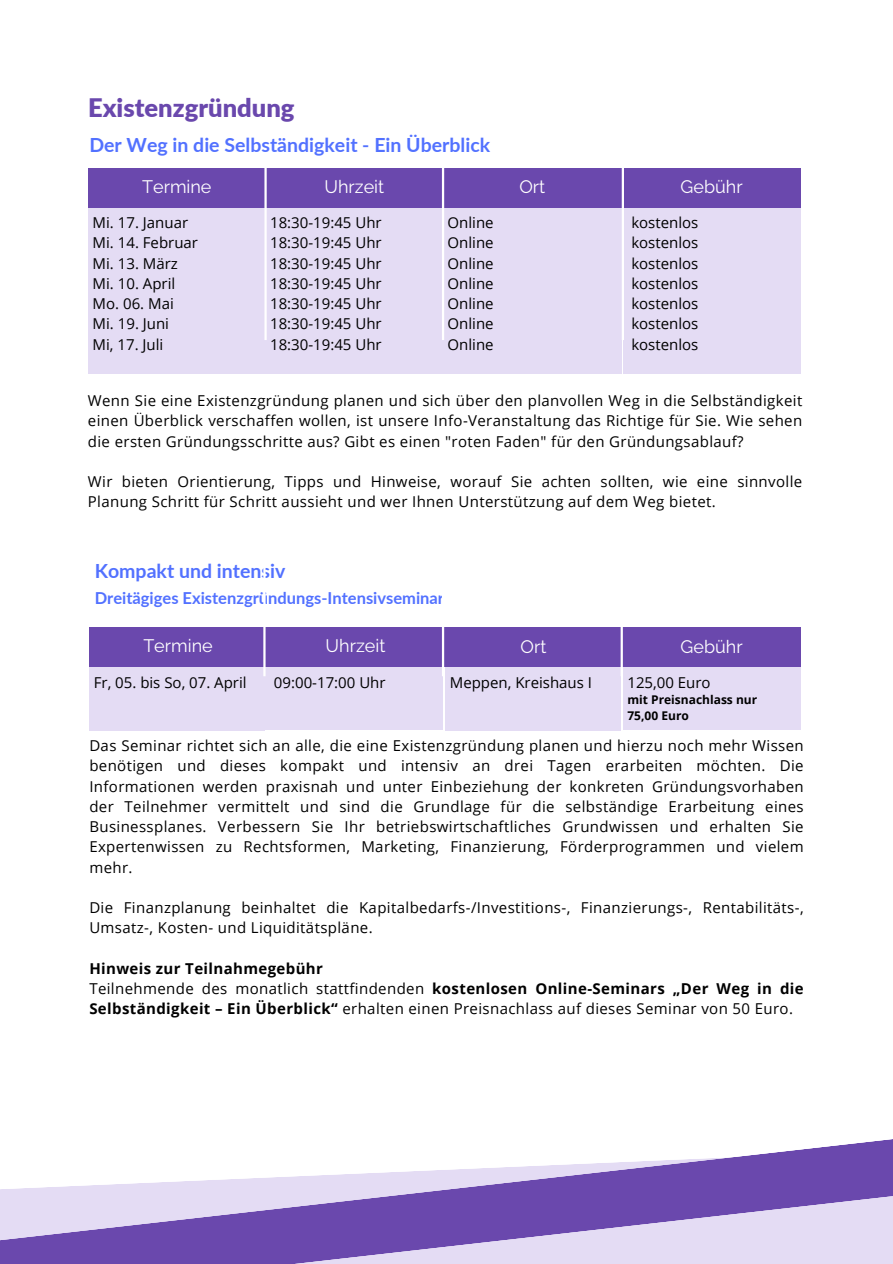
<style>
.page{position:relative;width:893px;height:1264px;background:#fff}
.page>*{position:absolute;margin:0;border:0;box-sizing:border-box;transform-origin:0 0}
.t1{font:900 25.5px "Lato";color:#6a48ad}
.t2{font:700 19.5px "Lato";color:#5271ff}
.t3{font:18px "Raleway";color:#fff}
.t4{font:700 16.5px "Lato";color:#5271ff}
.t5{font:15px/20.2px "Open Sans";letter-spacing:.025em;color:#000;text-align:justify}
.t6{font:700 15px/20.2px "Open Sans";letter-spacing:.025em;color:#000}
.t7{font:15px/20.2px "Open Sans";color:#000}
.t8{font:700 12px "Open Sans";color:#000}
.s1{font-weight:400}
</style>
<div class="page">
<svg style="left:0;top:1139px;width:892px;height:124px"></svg>
<div style="left:88px;top:207px;width:177px;height:166px;background:#e4dcf4"></div>
<div style="left:265px;top:207px;width:177px;height:166px;background:#e4dcf4"></div>
<div style="left:443px;top:207px;width:178px;height:166px;background:#e4dcf4"></div>
<div style="left:623px;top:207px;width:177px;height:166px;background:#e4dcf4"></div>
<div style="left:88px;top:168px;width:177px;height:39px;background:#6a48ad"></div>
<div style="left:265px;top:168px;width:178px;height:39px;background:#6a48ad"></div>
<div style="left:443px;top:168px;width:178px;height:39px;background:#6a48ad"></div>
<div style="left:623px;top:168px;width:177px;height:39px;background:#6a48ad"></div>
<div style="left:89px;top:666px;width:175px;height:64px;background:#e4dcf4"></div>
<div style="left:265px;top:667px;width:178px;height:63px;background:#e4dcf4"></div>
<div style="left:445px;top:666px;width:175px;height:64px;background:#e4dcf4"></div>
<div style="left:623px;top:667px;width:177px;height:63px;background:#e4dcf4"></div>
<div style="left:89px;top:627px;width:178px;height:39px;background:#6a48ad"></div>
<div style="left:267px;top:627px;width:177px;height:39px;background:#6a48ad"></div>
<div style="left:444px;top:628px;width:178px;height:39px;background:#6a48ad"></div>
<div style="left:623px;top:628px;width:177px;height:39px;background:#6a48ad"></div>
<hr style="left:264px;top:168px;width:3px;height:172px;background:#fff">
<hr style="left:442px;top:168px;width:2px;height:172px;background:#fff">
<hr style="left:621px;top:168px;width:3px;height:172px;background:#fff">
<hr style="left:263px;top:565px;width:2px;height:111px;background:#fff">
<hr style="left:442px;top:565px;width:2px;height:111px;background:#fff">
<hr style="left:620px;top:565px;width:2px;height:111px;background:#fff">
<h3 class="t1" style="left:88px;top:91px;width:208px">Existenzgründung</h3>
<h5 class="t2" style="left:89px;top:133px;width:402px">Der Weg in die Selbständigkeit - Ein Überblick</h5>
<h3 class="t3" style="left:142px;top:176px;width:71px">Termine</h3>
<h3 class="t3" style="left:324px;top:176px;width:61px">Uhrzeit</h3>
<h3 class="t3" style="left:519px;top:176px;width:27px">Ort</h3>
<h5 class="t3" style="left:680px;top:176px;width:64px">Gebühr</h5>
<h5 class="t7" style="left:93px;top:212px;width:107px">Mi. 17. Januar<br>Mi. 14. Februar<br>Mi. 13. März<br>Mi. 10. April<br>Mo. 06. Mai<br>Mi. 19. Juni<br>Mi, 17. Juli</h5>
<h5 class="t5" style="left:270px;top:212px;width:113px">18:30-19:45 Uhr 18:30-19:45 Uhr 18:30-19:45 Uhr 18:30-19:45 Uhr</h5>
<h5 class="t5" style="left:270px;top:293px;width:113px">18:30-19:45 Uhr 18:30-19:45 Uhr 18:30-19:45 Uhr</h5>
<h2 class="t5" style="left:447px;top:212px;width:48px">Online Online Online Online Online Online Online</h2>
<h4 class="t5" style="left:631px;top:212px;width:68px">kostenlos kostenlos kostenlos kostenlos</h4>
<h3 class="t5" style="left:631px;top:293px;width:68px">kostenlos kostenlos kostenlos</h3>
<h3 class="t5" style="left:88px;top:390px;width:715px">Wenn Sie eine Existenzgründung planen und sich über den planvollen Weg in die Selbständigkeit einen Überblick verschaffen wollen, ist unsere Info-Veranstaltung das Richtige für Sie. Wie sehen die ersten Gründungsschritte aus? Gibt es einen "roten Faden" für den Gründungsablauf?</h3>
<h5 class="t5" style="left:88px;top:471px;width:715px">Wir bieten Orientierung, Tipps und Hinweise, worauf Sie achten sollten, wie eine sinnvolle<br>Planung Schritt für Schritt aussieht und wer Ihnen Unterstützung auf dem Weg bietet.</h5>
<h5 class="t2" style="left:95px;top:559px;width:192px">Kompakt und intensiv</h5>
<h3 class="t4" style="left:95px;top:587px;width:351px">Dreitägiges Existenzgründungs-Intensivseminar</h3>
<h5 class="t3" style="left:143px;top:635px;width:71px">Termine</h5>
<h5 class="t3" style="left:325px;top:635px;width:61px">Uhrzeit</h5>
<p class="t3" style="left:520px;top:635px;width:27px">Ort</p>
<p class="t3" style="left:680px;top:635px;width:64px">Gebühr</p>
<h5 class="t7" style="left:94px;top:671px;width:154px">Fr, 05. bis So, 07. April</h5>
<h5 class="t7" style="left:274px;top:672px;width:113px">09:00-17:00 Uhr</h5>
<p class="t7" style="left:450px;top:671px;width:144px">Meppen, Kreishaus I</p>
<p class="t7" style="left:627px;top:672px;width:85px">125,00 Euro</p>
<p class="t8" style="left:627px;top:691px;width:131px">mit Preisnachlass nur</p>
<h5 class="t8" style="left:627px;top:707px;width:63px">75,00 Euro</h5>
<h1 class="t5" style="left:89px;top:735px;width:715px">Das Seminar richtet sich an alle, die eine Existenzgründung planen und hierzu noch mehr Wissen benötigen und dieses kompakt und intensiv an drei Tagen erarbeiten möchten. Die Informationen werden praxisnah und unter Einbeziehung der konkreten Gründungsvorhaben der Teilnehmer vermittelt und sind die Grundlage für die selbständige Erarbeitung eines Businessplanes. Verbessern Sie Ihr betriebswirtschaftliches Grundwissen und erhalten Sie Expertenwissen zu Rechtsformen, Marketing, Finanzierung, Förderprogrammen und vielem mehr.</h1>
<h2 class="t5" style="left:89px;top:897px;width:715px">Die Finanzplanung beinhaltet die Kapitalbedarfs-/Investitions-, Finanzierungs-, Rentabilitäts-,<br>Umsatz-, Kosten- und Liquiditätspläne.</h2>
<h3 class="t6" style="left:89px;top:957px;width:715px">Hinweis zur Teilnahmegebühr<br><span class="s1">Teilnehmende des monatlich stattfindenden</span> kostenlosen Online-Seminars „Der Weg in die<br>Selbständigkeit – Ein Überblick“ <span class="s1">erhalten einen Preisnachlass auf dieses Seminar von 50 Euro.</span></h3>
</div>
